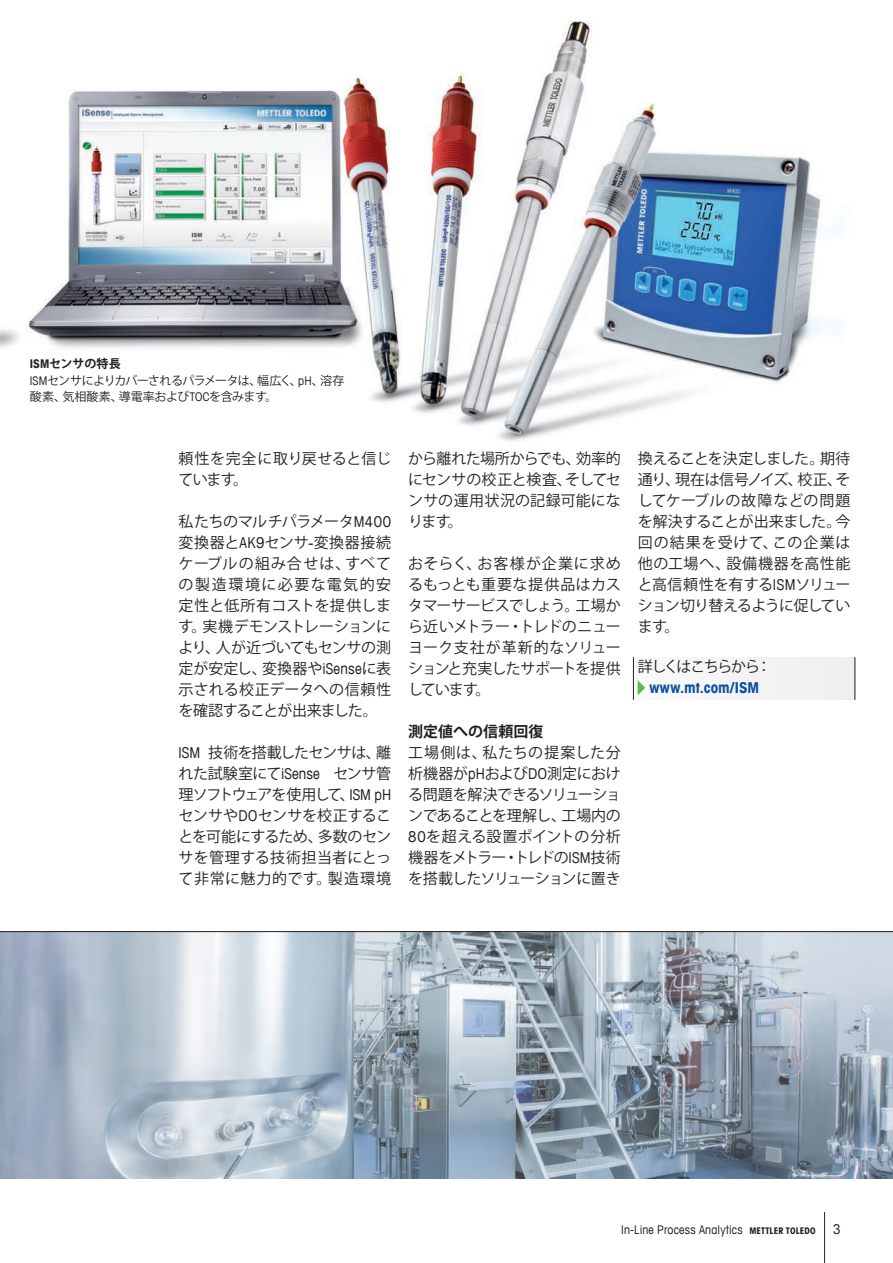
<style>
.page{position:relative;width:893px;height:1263px;background:#fff}
.page>*{position:absolute;margin:0;border:0;box-sizing:border-box;transform-origin:0 0}
.t1{font:15px/21px "Koz Go Pro";letter-spacing:-.02em;color:#231f20;text-align:justify}
.t2{font:700 condensed 15px "Avant Garde Com";letter-spacing:.005em;color:#0a4fa2}
.t3{font:15px "Koz Go Pro";letter-spacing:-.095em;color:#231f20}
.t4{font:700 15px "Koz Go Pro";color:#231f20}
.t5{font:condensed 13.5px "Avant Garde Com";color:#231f20}
.t6{font:12px/16.5px "Koz Go Pro";letter-spacing:-.05em;color:#231f20}
.t7{font:condensed 12px "Avant Garde Com";letter-spacing:.015em;color:#231f20}
.s1{font-family:"Avant Garde Com";font-weight:700;font-stretch:condensed}
.s2{font-weight:700}
.s3{font-family:"Avant Garde Com";font-stretch:condensed}
.s4{font-family:"Avant Garde Com";font-stretch:condensed;font-size:16.5px}
.s5{font-family:"Avant Garde";font-weight:700;font-size:9px}
</style>
<div class="page">
<hr style="left:824px;top:1212px;width:1px;height:51px;background:#231f20">
<img style="left:0;top:21px;width:844px;height:420px">
<div style="left:633px;top:657px;width:222px;height:43px;background:#f4f4f5"></div>
<hr style="left:633px;top:657px;width:1px;height:43px;background:#231f20">
<hr style="left:855px;top:657px;width:1px;height:43px;background:#231f20">
<svg style="left:638px;top:680px;width:7px;height:15px"></svg>
<img style="left:0;top:932px;width:893px;height:246px">
<hr style="left:0;top:931px;width:893px;height:1px;background:#231f20">
<p class="t6" style="left:30px;top:356px;width:316px"><span class="s1">ISM</span><span class="s2">センサの特長<br></span><span class="s3">ISM</span>センサによりカバーされるパラメータは、幅広く、<span class="s3">pH</span>、溶存酸素、気相酸素、導電率および<span class="s3">TOC</span>を含みます。</p>
<p class="t1" style="left:179px;top:448px;width:214px">頼性を完全に取り戻せると信じています。</p>
<p class="t1" style="left:179px;top:511px;width:214px">私たちのマルチパラメータ<span class="s3">M400</span>変換器と<span class="s3">AK9</span>センサ<span class="s4">-</span>変換器接続ケーブルの組み合せは、すべての製造環境に必要な電気的安定性と低所有コストを提供します。実機デモンストレーションにより、人が近づいてもセンサの測定が安定し、変換器や<span class="s3">iSense</span>に表示される校正データへの信頼性を確認することが出来ました。</p>
<p class="t1" style="left:179px;top:742px;width:214px"><span class="s3">ISM</span> 技術を搭載したセンサは、離れた試験室にて<span class="s3">iSense</span> センサ管理ソフトウェアを使用して、<span class="s3">ISM pH</span>センサや<span class="s3">DO</span>センサを校正することを可能にするため、多数のセンサを管理する技術担当者にとって非常に魅力的です。製造環境</p>
<p class="t1" style="left:408px;top:448px;width:214px">から離れた場所からでも、効率的にセンサの校正と検査、そしてセンサの運用状況の記録可能になります。</p>
<p class="t1" style="left:408px;top:553px;width:214px">おそらく、お客様が企業に求めるもっとも重要な提供品はカスタマーサービスでしょう。工場から近いメトラー・トレドのニューヨーク支社が革新的なソリューションと充実したサポートを提供しています。</p>
<p class="t4" style="left:408px;top:722px;width:137px">測定値への信頼回復</p>
<p class="t1" style="left:408px;top:742px;width:214px">工場側は、私たちの提案した分析機器が<span class="s3">pH</span>および<span class="s3">DO</span>測定における問題を解決できるソリューションであることを理解し、工場内の<span class="s3">80</span>を超える設置ポイントの分析機器をメトラー・トレドの<span class="s3">ISM</span>技術を搭載したソリューションに置き</p>
<p class="t1" style="left:638px;top:448px;width:214px">換えることを決定しました。期待通り、現在は信号ノイズ、校正、そしてケーブルの故障などの問題を解決することが出来ました。今回の結果を受けて、この企業は他の工場へ、設備機器を高性能と高信頼性を有する<span class="s3">ISM</span>ソリューション切り替えるように促しています。</p>
<p class="t3" style="left:638px;top:657px;width:135px">詳しくはこちらから：</p>
<p class="t2" style="left:649px;top:678px;width:111px">www.mt.com/ISM</p>
<p class="t7" style="left:621px;top:1223px;width:196px">In-Line Process Analytics <span class="s5">METTLER TOLEDO</span></p>
<p class="t5" style="left:833px;top:1221px;width:9px">3</p>
</div>
